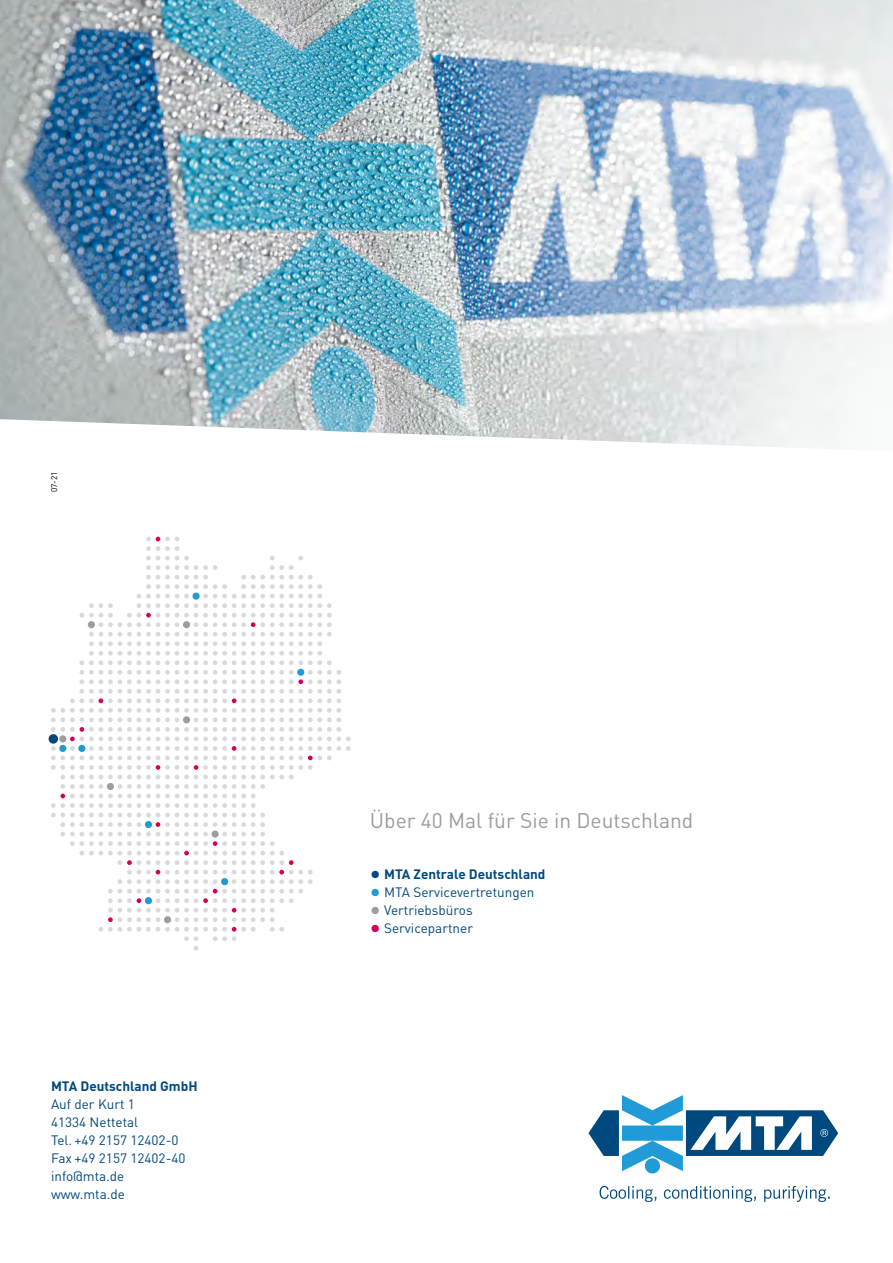
<style>
.page{position:relative;width:893px;height:1263px;background:#fff}
.page>*{position:absolute;margin:0;border:0;box-sizing:border-box;transform-origin:0 0}
.t1{font:21px "DIN Pro";color:#9d9d9c}
.t2{font:13.5px "DIN Pro";color:#00497f}
.t3{font:700 13.5px "DIN Pro";color:#00497f}
.t4{font:8.25px "DIN Pro";color:#000}
.s1{font-size:22.5px}
.s2{font-weight:700;font-size:22.5px;color:#209bd8}
.s3{font-weight:700;font-size:22.5px;color:#9d9d9c}
.s4{font-weight:700;font-size:22.5px;color:#d40054}
</style>
<div class="page">
<img style="left:0;top:0;width:893px;height:448px">
<svg style="left:49px;top:734px;width:9px;height:10px"></svg>
<svg style="left:51px;top:537px;width:300px;height:414px"></svg>
<svg style="left:588px;top:1095px;width:250px;height:78px"></svg>
<svg style="left:600px;top:1186px;width:230px;height:16px"></svg>
<p class="t4" style="left:48px;top:492px;width:22px;rotate:-90deg">07-21</p>
<p class="t3" style="left:51px;top:1074px;width:148px">MTA Deutschland GmbH</p>
<p class="t2" style="left:51px;top:1093px;width:85px">Auf der Kurt 1</p>
<p class="t2" style="left:51px;top:1111px;width:89px">41334 Nettetal</p>
<p class="t2" style="left:51px;top:1129px;width:129px">Tel. +49 2157 12402-0</p>
<p class="t2" style="left:51px;top:1147px;width:136px">Fax +49 2157 12402-40</p>
<p class="t2" style="left:51px;top:1165px;width:75px">info@mta.de</p>
<p class="t2" style="left:51px;top:1183px;width:75px">www.mta.de</p>
<p class="t1" style="left:370px;top:804px;width:325px">Über 40 Mal für Sie in Deutschland</p>
<p class="t3" style="left:370px;top:863px;width:177px"><span class="s1">•</span> MTA Zentrale Deutschland</p>
<p class="t2" style="left:370px;top:882px;width:166px"><span class="s2">•</span> MTA Servicevertretungen</p>
<p class="t2" style="left:370px;top:900px;width:104px"><span class="s3">•</span> Vertriebsbüros</p>
<p class="t2" style="left:370px;top:918px;width:105px"><span class="s4">•</span> Servicepartner</p>
</div>
